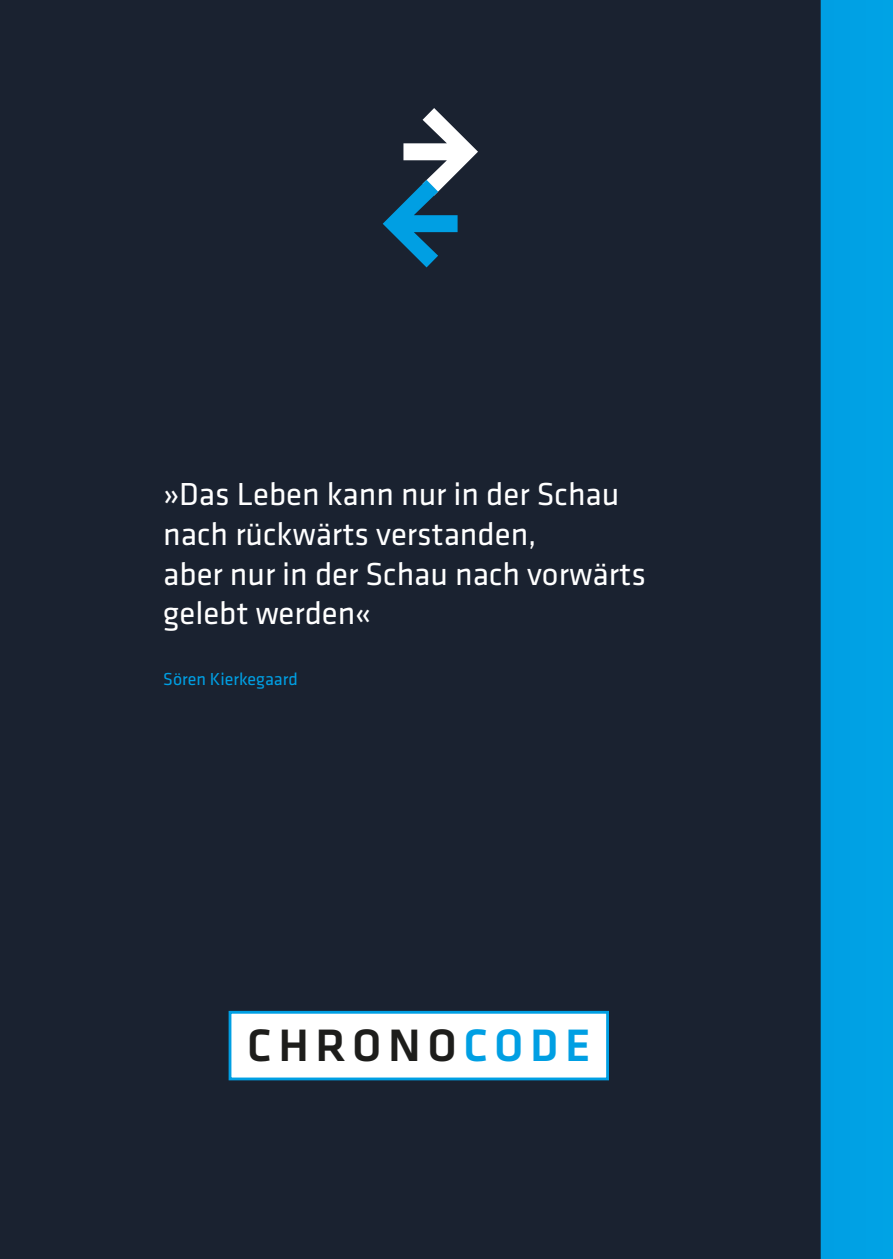
<style>
.page{position:relative;width:893px;height:1259px;background:#1a2230}
.page>*{position:absolute;margin:0;border:0;box-sizing:border-box;transform-origin:0 0}
.t1{font:500 47.1px "Klavika";letter-spacing:.14em;color:#1d1d1b}
.t2{font:33px/39.6px "Klavika";color:#fff}
.t3{font:18px "Klavika";color:#009fe3}
.s1{color:#009fe3}
</style>
<div class="page">
<div style="left:821px;top:0;width:72px;height:1259px;background:#00a1e4"></div>
<svg style="left:383px;top:108px;width:95px;height:159px"></svg>
<div style="left:229px;top:1011px;width:380px;height:69px;background:#fff;border:3px solid #009fe3"></div>
<p class="t2" style="left:163px;top:475px;width:484px">»Das Leben kann nur in der Schau nach rückwärts verstanden,<br>aber nur in der Schau nach vorwärts gelebt werden«</p>
<p class="t3" style="left:163px;top:669px;width:136px">Sören Kierkegaard</p>
<h1 class="t1" style="left:247px;top:1019px;width:345px">CHRONO<span class="s1">CODE</span></h1>
</div>
